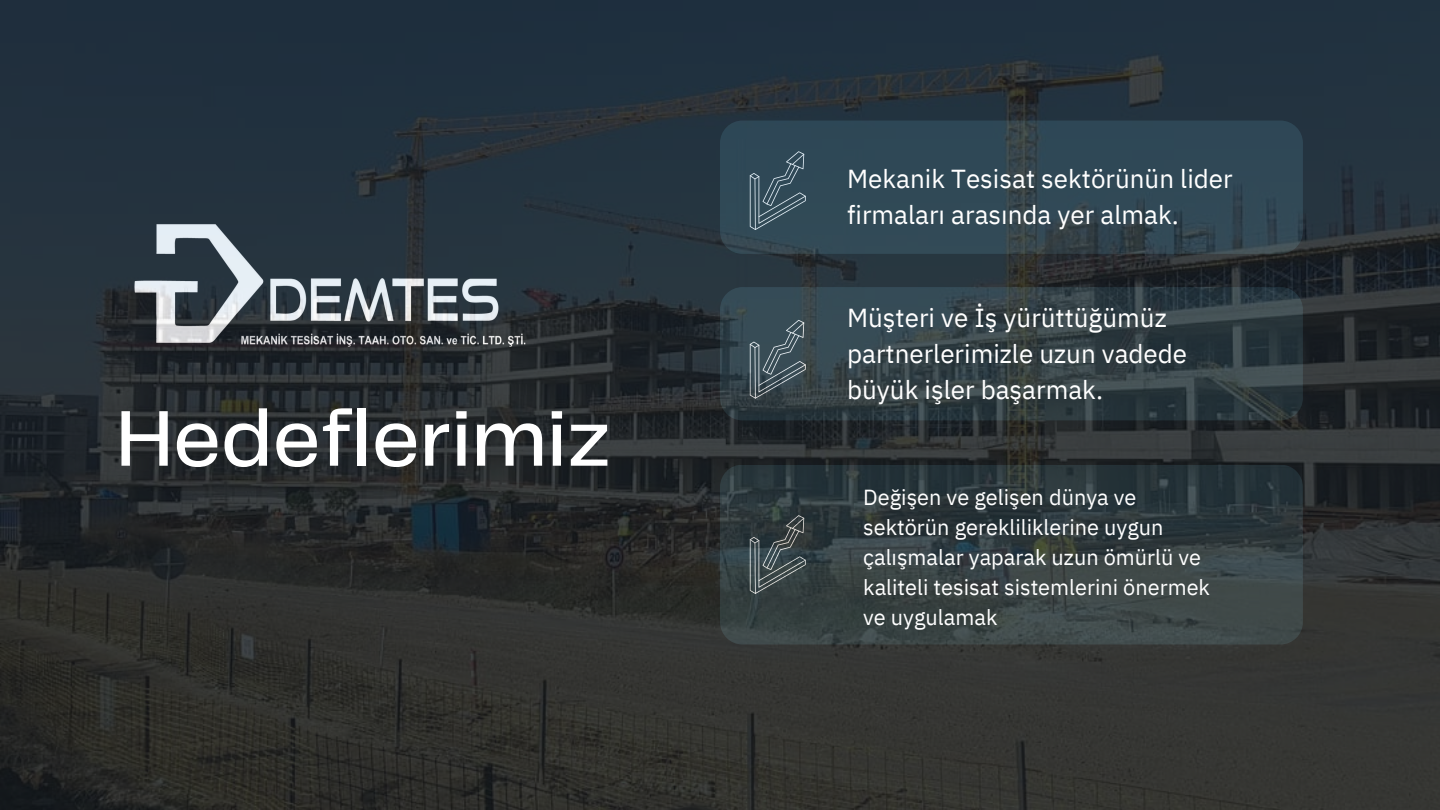
<style>
.page{position:relative;width:1440px;height:810px;background:#fff}
.page>*{position:absolute;margin:0;border:0;box-sizing:border-box;transform-origin:0 0}
.t1{font:500 82px "Telegraf";color:#fff}
.t2{font:26px/36px "IBM Plex Sans";color:#fff}
.t3{font:21.7px/30.1px "IBM Plex Sans";color:#fff}
</style>
<div class="page">
<img style="left:0;top:0;width:1440px;height:810px">
<p class="t1" style="left:116px;top:403px;width:496px">Hedeflerimiz</p>
<p class="t2" style="left:847px;top:161px;width:387px">Mekanik Tesisat sektörünün lider firmaları arasında yer almak.</p>
<p class="t2" style="left:847px;top:300px;width:342px">Müşteri ve İş yürüttüğümüz partnerlerimizle uzun vadede büyük işler başarmak.</p>
<p class="t3" style="left:863px;top:481px;width:348px">Değişen ve gelişen dünya ve sektörün gerekliliklerine uygun çalışmalar yaparak uzun ömürlü ve kaliteli tesisat sistemlerini önermek ve uygulamak</p>
</div>
